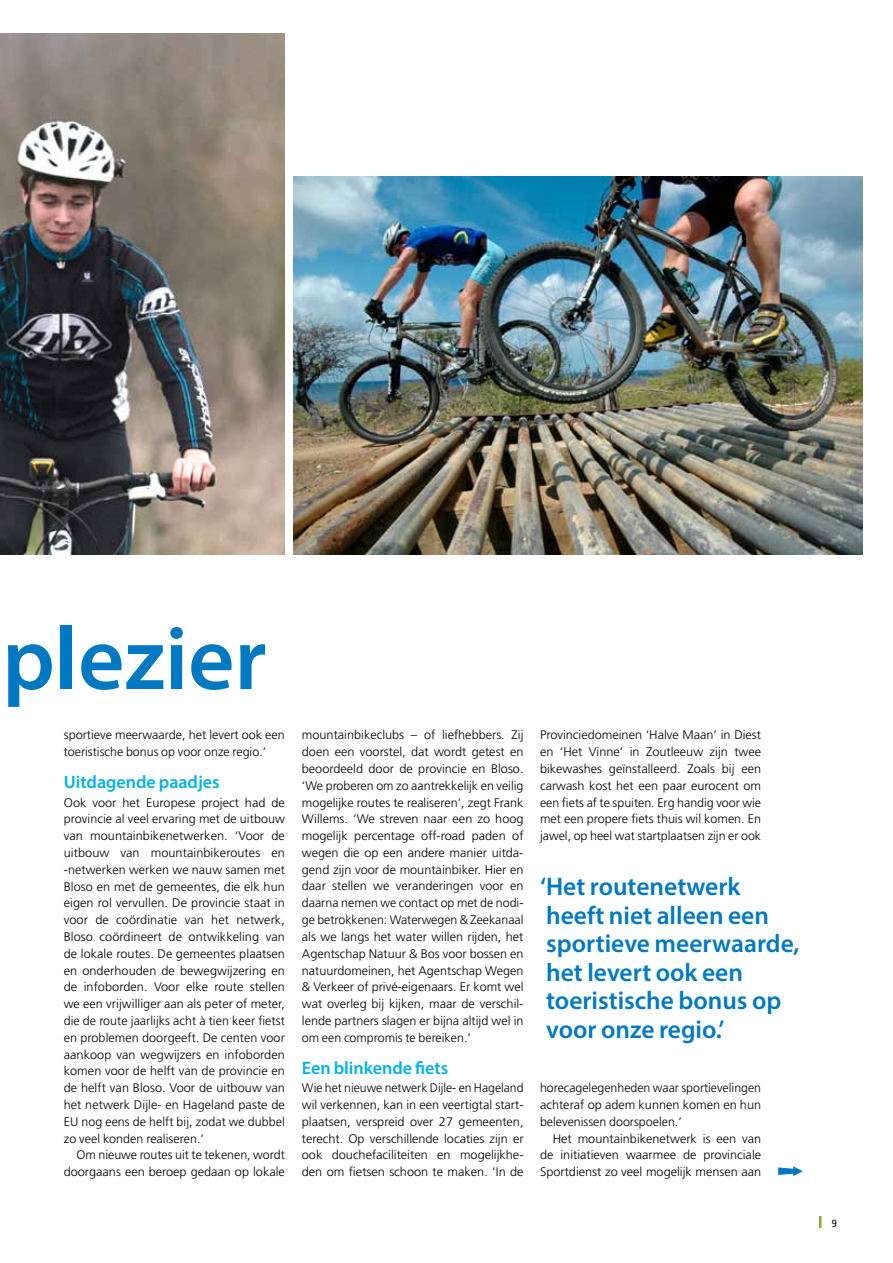
<style>
.page{position:relative;width:893px;height:1263px;background:#fff}
.page>*{position:absolute;margin:0;border:0;box-sizing:border-box;transform-origin:0 0}
.t1{font:600 90px "Myriad Pro";color:#0079c2}
.t2{font:600 25.5px/28.5px "Myriad Pro";color:#0079c2}
.t3{font:600 18px "Myriad Pro";color:#00b0eb}
.t4{font:300 12.45px/16.8px "Frutiger LT";color:#000;text-align:justify}
.t5{font:900 12px "Frutiger LT";color:#97c21a}
</style>
<div class="page">
<img style="left:0;top:34px;width:284px;height:520px">
<svg style="left:778px;top:1166px;width:25px;height:10px"></svg>
<img style="left:293px;top:176px;width:569px;height:378px">
<h1 class="t1" style="left:2px;top:601px;width:266px">plezier</h1>
<p class="t4" style="left:64px;top:727px;width:223px">sportieve meerwaarde, het levert ook een toeristische bonus op voor onze regio.’</p>
<h3 class="t3" style="left:64px;top:771px;width:157px">Uitdagende paadjes</h3>
<p class="t4" style="left:64px;top:794px;width:223px">Ook voor het Europese project had de provincie al veel ervaring met de uitbouw van mountainbikenetwerken. ‘Voor de uitbouw van mountainbikeroutes en -netwerken werken we nauw samen met Bloso en met de gemeentes, die elk hun eigen rol vervullen. De provincie staat in voor de coördinatie van het netwerk, Bloso coördineert de ontwikkeling van de lokale routes. De gemeentes plaatsen en onderhouden de bewegwijzering en de infoborden. Voor elke route stellen we een vrijwilliger aan als peter of meter, die de route jaarlijks acht à tien keer fietst en problemen doorgeeft. De centen voor aankoop van wegwijzers en infoborden komen voor de helft van de provincie en de helft van Bloso. Voor de uitbouw van het netwerk Dijle- en Hageland paste de EU nog eens de helft bij, zodat we dubbel zo veel konden realiseren.’</p>
<p class="t4" style="left:64px;top:1147px;width:223px;text-align:right">Om nieuwe routes uit te tekenen, wordt doorgaans een beroep gedaan op lokale</p>
<p class="t4" style="left:302px;top:727px;width:223px">mountainbikeclubs – of liefhebbers. Zij doen een voorstel, dat wordt getest en beoordeeld door de provincie en Bloso. ‘We proberen om zo aantrekkelijk en veilig mogelijke routes te realiseren’, zegt Frank Willems. ‘We streven naar een zo hoog mogelijk percentage off-road paden of wegen die op een andere manier uitda&shy;gend zijn voor de mountainbiker. Hier en daar stellen we veranderingen voor en daarna nemen we contact op met de nodi&shy;ge betrokkenen: Waterwegen &amp; Zeekanaal als we langs het water willen rijden, het Agentschap Natuur &amp; Bos voor bossen en natuurdomeinen, het Agentschap Wegen &amp; Verkeer of privé-eigenaars. Er komt wel wat overleg bij kijken, maar de verschil&shy;lende partners slagen er bijna altijd wel in om een compromis te bereiken.’</p>
<h3 class="t3" style="left:302px;top:1056px;width:148px">Een blinkende fiets</h3>
<p class="t4" style="left:302px;top:1079px;width:223px">Wie het nieuwe netwerk Dijle- en Hageland wil verkennen, kan in een veertigtal start&shy;plaatsen, verspreid over 27 gemeenten, terecht. Op verschillende locaties zijn er ook douchefaciliteiten en mogelijkhe&shy;den om fietsen schoon te maken. ‘In de</p>
<p class="t4" style="left:540px;top:727px;width:223px">Provinciedomeinen ‘Halve Maan’ in Diest en ‘Het Vinne’ in Zoutleeuw zijn twee bikewashes geïnstalleerd. Zoals bij een carwash kost het een paar eurocent om een fiets af te spuiten. Erg handig voor wie met een propere fiets thuis wil komen. En jawel, op heel wat startplaatsen zijn er ook</p>
<h2 class="t2" style="left:540px;top:872px;width:261px">‘Het routenetwerk heeft niet alleen een sportieve meerwaarde, het levert ook een toeristische bonus op voor onze regio.’</h2>
<p class="t4" style="left:540px;top:1079px;width:223px">horecagelegenheden waar sportievelingen achteraf op adem kunnen komen en hun belevenissen doorspoelen.’</p>
<p class="t4" style="left:540px;top:1130px;width:223px;text-indent:13px">Het mountainbikenetwerk is een van de initiatieven waarmee de provinciale Sportdienst zo veel mogelijk mensen aan</p>
<p class="t5" style="left:819px;top:1213px;width:19px">| <sub>9</sub></p>
</div>
